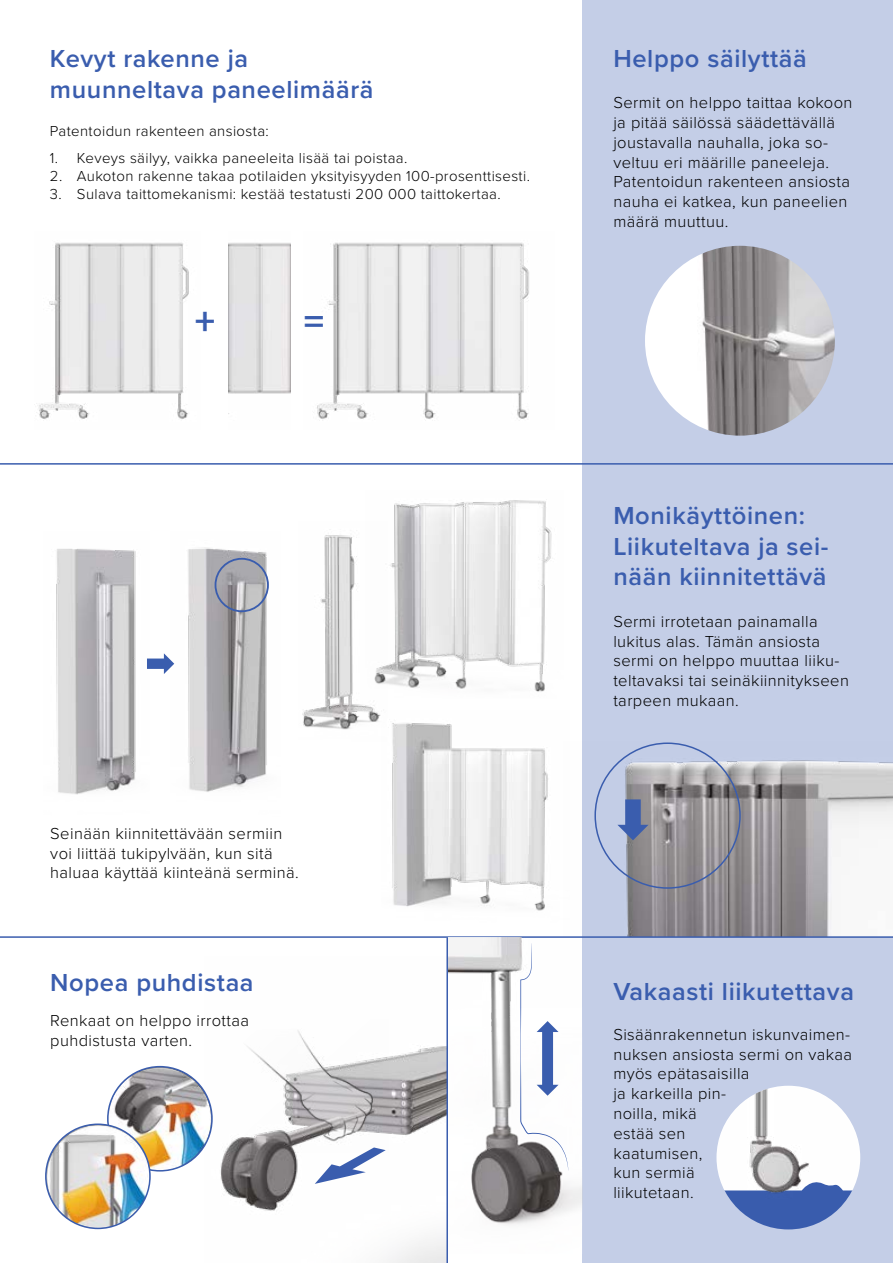
<style>
.page{position:relative;width:893px;height:1263px;background:#fff}
.page>*{position:absolute;margin:0;border:0;box-sizing:border-box;transform-origin:0 0}
.t1{font:700 40.5px "Proxima Nova";color:#3a5dae}
.t2{font:600 25.5px/30.6px "Proxima Nova";letter-spacing:.025em;color:#3a5dae}
.t3{font:300 16.5px/19.8px "Proxima Nova";letter-spacing:.025em;color:#000}
.t4{font:300 15px "Proxima Nova";letter-spacing:.025em;color:#000}
</style>
<div class="page">
<img style="left:205px;top:1046px;width:241px;height:217px">
<img style="left:209px;top:1030px;width:180px;height:122px">
<div style="left:583px;top:0;width:310px;height:1263px;background:#c4cee7"></div>
<img style="left:645px;top:246px;width:190px;height:190px;border-radius:95px">
<img style="left:36px;top:242px;width:153px;height:177px">
<img style="left:229px;top:242px;width:61px;height:152px">
<img style="left:317px;top:242px;width:212px;height:179px">
<img style="left:392px;top:723px;width:156px;height:188px">
<img style="left:582px;top:741px;width:311px;height:195px">
<img style="left:388px;top:500px;width:164px;height:192px">
<img style="left:302px;top:535px;width:86px;height:195px">
<img style="left:56px;top:549px;width:80px;height:246px">
<img style="left:174px;top:547px;width:95px;height:245px">
<svg style="left:147px;top:653px;width:27px;height:21px"></svg>
<div style="left:215px;top:558px;width:54px;height:54px;border:2px solid #3a5dae;border-radius:50%"></div>
<hr style="left:0;top:463px;width:893px;height:2px;background:#3a5dae">
<hr style="left:0;top:936px;width:893px;height:2px;background:#3a5dae">
<svg style="left:617px;top:799px;width:31px;height:41px"></svg>
<img style="left:448px;top:938px;width:135px;height:315px">
<hr style="left:446px;top:938px;width:2px;height:325px;background:#3a5dae">
<svg style="left:520px;top:943px;width:48px;height:227px"></svg>
<svg style="left:315px;top:1147px;width:71px;height:37px"></svg>
<img style="left:108px;top:1067px;width:104px;height:104px;border-radius:52px">
<div style="left:107px;top:1066px;width:106px;height:105px;border:2px solid #3a5dae;border-radius:50%"></div>
<img style="left:46px;top:1124px;width:104px;height:104px;border-radius:52px">
<div style="left:45px;top:1123px;width:106px;height:106px;border:2px solid #3a5dae;border-radius:50%"></div>
<svg style="left:734px;top:1086px;width:126px;height:143px"></svg>
<img style="left:716px;top:1086px;width:144px;height:143px;border-radius:72px">
<h2 class="t2" style="left:50px;top:42px;width:325px">Kevyt rakenne ja muunneltava paneelimäärä</h2>
<h2 class="t2" style="left:613px;top:42px;width:195px">Helppo säilyttää</h2>
<p class="t3" style="left:613px;top:92px;width:241px">Sermit on helppo taittaa kokoon ja pitää säilössä säädettävällä joustavalla nauhalla, joka so&shy;veltuu eri määrille paneeleja.<br>Patentoidun rakenteen ansiosta nauha ei katkea, kun paneelien määrä muuttuu.</p>
<p class="t4" style="left:50px;top:120px;width:220px">Patentoidun rakenteen ansiosta:</p>
<p class="t4" style="left:50px;top:147px;width:359px">1. Keveys säilyy, vaikka paneeleita lisää tai poistaa.</p>
<p class="t4" style="left:50px;top:165px;width:482px">2. Aukoton rakenne takaa potilaiden yksityisyyden 100-prosenttisesti.</p>
<p class="t4" style="left:50px;top:183px;width:452px">3. Sulava taittomekanismi: kestää testatusti 200 000 taittokertaa.</p>
<h1 class="t1" style="left:195px;top:292px;width:22px">+</h1>
<h1 class="t1" style="left:304px;top:292px;width:22px">=</h1>
<p class="t3" style="left:50px;top:822px;width:250px">Seinään kiinnitettävään sermiin voi liittää tukipylvään, kun sitä haluaa käyttää kiinteänä serminä.</p>
<h2 class="t2" style="left:50px;top:966px;width:205px">Nopea puhdistaa</h2>
<p class="t3" style="left:50px;top:1010px;width:200px">Renkaat on helppo irrottaa puhdistusta varten.</p>
<h2 class="t2" style="left:613px;top:499px;width:217px">Monikäyttöinen:<br>Liikuteltava ja sei&shy;nään kiinnitettävä</h2>
<p class="t3" style="left:613px;top:610px;width:237px">Sermi irrotetaan painamalla lukitus alas. Tämän ansiosta sermi on helppo muuttaa liiku&shy;teltavaksi tai seinäkiinnitykseen tarpeen mukaan.</p>
<h2 class="t2" style="left:613px;top:976px;width:242px">Vakaasti liikutettava</h2>
<p class="t3" style="left:613px;top:1023px;width:240px">Sisäänrakennetun iskunvaimen&shy;nuksen ansiosta sermi on vakaa myös epätasaisilla<br>ja karkeilla pin-<br>noilla, mikä<br>estää sen<br>kaatumisen,<br>kun sermiä<br>liikutetaan.</p>
</div>
